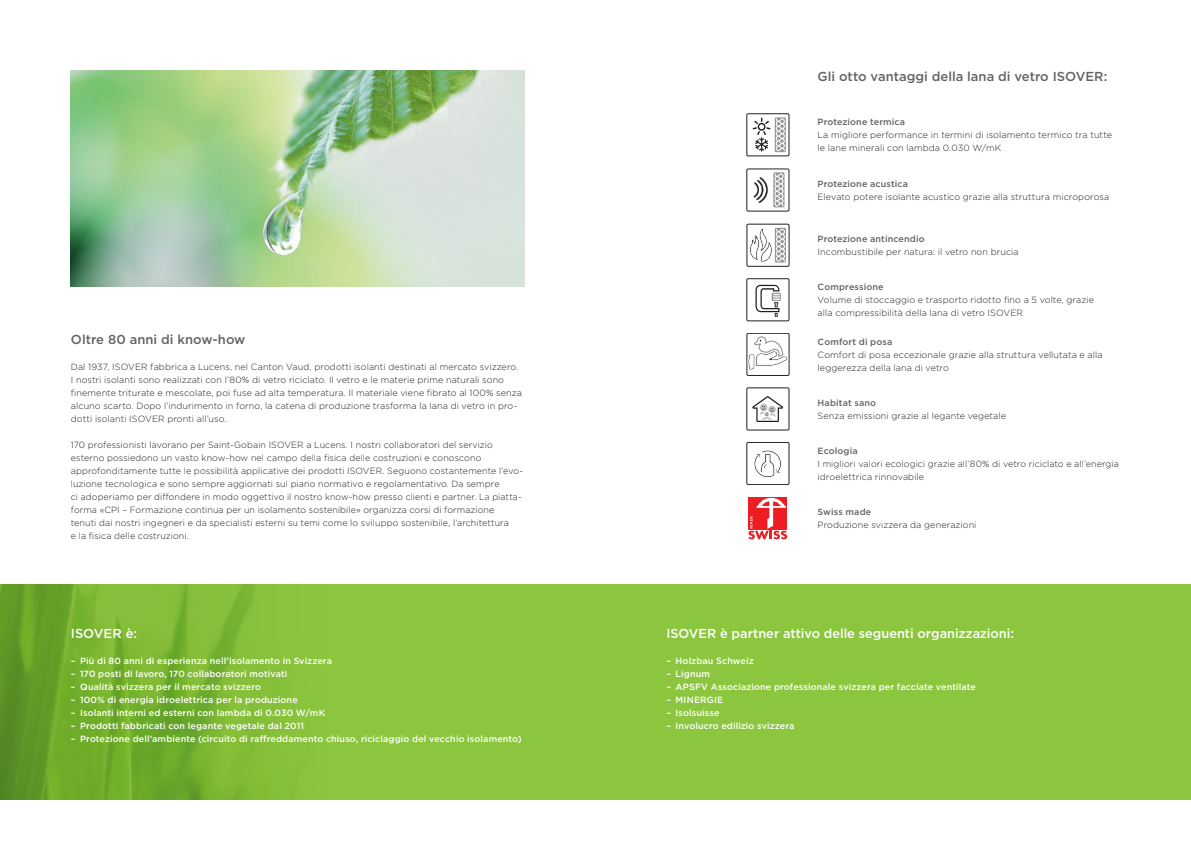
<style>
.page{position:relative;width:1191px;height:842px;background:#fff}
.page>*{position:absolute;margin:0;border:0;box-sizing:border-box;transform-origin:0 0}
.Titel_1{font:500 13px "Gotham";color:#636366}
.Titel_1-2{font:500 13px "Gotham";color:#fff}
.Lauftext{font:300 9px/13px "Gotham";letter-spacing:.01em;color:#231f20}
.Lauftext-2{font:500 9px "Gotham";letter-spacing:.01em;color:#fff}
.Lauftext-3{font:500 9px "Gotham";letter-spacing:.01em;color:#636366}
</style>
<div class="page">
<div style="left:0;top:584px;width:1191px;height:215px;background:#8bc63e"></div>
<img style="left:0;top:584px;width:268px;height:215px">
<div style="left:746px;top:169px;width:43px;height:42px;border:1px solid #231f20"></div>
<svg style="left:773px;top:172px;width:11px;height:35px"></svg>
<svg style="left:753px;top:177px;width:14px;height:26px"></svg>
<div style="left:746px;top:224px;width:43px;height:42px;border:1px solid #231f20"></div>
<svg style="left:749px;top:228px;width:37px;height:35px"></svg>
<div style="left:746px;top:333px;width:43px;height:43px;border:1px solid #231f20"></div>
<svg style="left:747px;top:336px;width:41px;height:34px"></svg>
<div style="left:746px;top:279px;width:43px;height:42px;border:1px solid #231f20"></div>
<svg style="left:755px;top:285px;width:25px;height:32px"></svg>
<div style="left:746px;top:442px;width:43px;height:43px;border:1px solid #231f20"></div>
<svg style="left:754px;top:450px;width:27px;height:28px"></svg>
<div style="left:746px;top:114px;width:43px;height:42px;border:1px solid #231f20"></div>
<svg style="left:752px;top:117px;width:34px;height:36px"></svg>
<div style="left:746px;top:388px;width:43px;height:42px;border:1px solid #231f20"></div>
<svg style="left:752px;top:396px;width:31px;height:26px"></svg>
<img style="left:71px;top:71px;width:453px;height:215px">
<div style="left:748px;top:497px;width:39px;height:33px;background:#ee1d23"></div>
<svg style="left:748px;top:498px;width:39px;height:41px"></svg>
<p class="Titel_1" style="left:71px;top:331px;width:176px">Oltre 80 anni di know-how</p>
<p class="Lauftext" style="left:71px;top:360px;width:452px">Dal 1937, ISOVER fabbrica a Lucens, nel Canton Vaud, prodotti isolanti destinati al mercato svizzero.<br>I nostri isolanti sono realizzati con l’80% di vetro riciclato. Il vetro e le materie prime naturali sono finemente triturate e mescolate, poi fuse ad alta temperatura. Il materiale viene fibrato al 100% senza alcuno scarto. Dopo l’indurimento in forno, la catena di produzione trasforma la lana di vetro in pro&shy;dotti isolanti ISOVER pronti all’uso.</p>
<p class="Lauftext" style="left:71px;top:438px;width:453px">170 professionisti lavorano per Saint- Gobain ISOVER a Lucens. I nostri collaboratori del servizio esterno possiedono un vasto know-how nel campo della fisica delle costruzioni e conoscono approfonditamente tutte le possibilità applicative dei prodotti ISOVER. Seguono costantemente l’evo&shy;luzione tecnologica e sono sempre aggiornati sul piano normativo e regolamentativo. Da sempre<br>ci adoperiamo per diffondere in modo oggettivo il nostro know-how presso clienti e partner. La piatta&shy;forma «CPI – Formazione continua per un isolamento sostenibile» organizza corsi di formazione<br>tenuti dai nostri ingegneri e da specialisti esterni su temi come lo sviluppo sostenibile, l’architettura<br>e la fisica delle costruzioni.</p>
<p class="Titel_1-2" style="left:71px;top:625px;width:68px">ISOVER è:</p>
<p class="Lauftext-2" style="left:71px;top:655px;width:262px">– Più di 80 anni di esperienza nell’isolamento in Svizzera</p>
<p class="Lauftext-2" style="left:71px;top:668px;width:218px">– 170 posti di lavoro, 170 collaboratori motivati</p>
<p class="Lauftext-2" style="left:71px;top:681px;width:192px">– Qualità svizzera per il mercato svizzero</p>
<p class="Lauftext-2" style="left:71px;top:694px;width:228px">– 100% di energia idroelettrica per la produzione</p>
<p class="Lauftext-2" style="left:71px;top:707px;width:256px">– Isolanti interni ed esterni con lambda di 0.030 W/mK</p>
<p class="Lauftext-2" style="left:71px;top:720px;width:235px">– Prodotti fabbricati con legante vegetale dal 2011</p>
<p class="Lauftext-2" style="left:71px;top:733px;width:452px">– Protezione dell’ambiente (circuito di raffreddamento chiuso, riciclaggio del vecchio isolamento)</p>
<p class="Titel_1" style="left:817px;top:68px;width:291px">Gli otto vantaggi della lana di vetro ISOVER:</p>
<p class="Lauftext-3" style="left:817px;top:116px;width:89px">Protezione termica</p>
<p class="Lauftext" style="left:817px;top:128px;width:296px">La migliore performance in termini di isolamento termico tra tutte le lane minerali con lambda 0.030 W/mK</p>
<p class="Lauftext-3" style="left:817px;top:178px;width:92px">Protezione acustica</p>
<p class="Lauftext" style="left:817px;top:190px;width:293px">Elevato potere isolante acustico grazie alla struttura microporosa</p>
<p class="Lauftext-3" style="left:817px;top:233px;width:108px">Protezione antincendio</p>
<p class="Lauftext" style="left:817px;top:245px;width:203px">Incombustibile per natura: il vetro non brucia</p>
<p class="Lauftext-3" style="left:817px;top:281px;width:68px">Compressione</p>
<p class="Lauftext" style="left:817px;top:293px;width:278px">Volume di stoccaggio e trasporto ridotto fino a 5 volte, grazie alla compressibilità della lana di vetro ISOVER</p>
<p class="Lauftext-3" style="left:817px;top:336px;width:76px">Comfort di posa</p>
<p class="Lauftext" style="left:817px;top:348px;width:286px">Comfort di posa eccezionale grazie alla struttura vellutata e alla leggerezza della lana di vetro</p>
<p class="Lauftext-3" style="left:817px;top:397px;width:60px">Habitat sano</p>
<p class="Lauftext" style="left:817px;top:409px;width:190px">Senza emissioni grazie al legante vegetale</p>
<p class="Lauftext-3" style="left:817px;top:445px;width:42px">Ecologia</p>
<p class="Lauftext" style="left:817px;top:457px;width:303px">I migliori valori ecologici grazie all’80% di vetro riciclato e all’energia idroelettrica rinnovabile</p>
<p class="Lauftext-3" style="left:817px;top:506px;width:55px">Swiss made</p>
<p class="Lauftext" style="left:817px;top:518px;width:160px">Produzione svizzera da generazioni</p>
<p class="Titel_1-2" style="left:666px;top:625px;width:349px">ISOVER è partner attivo delle seguenti organizzazioni:</p>
<p class="Lauftext-2" style="left:666px;top:655px;width:89px">– Holzbau Schweiz</p>
<p class="Lauftext-2" style="left:666px;top:668px;width:45px">– Lignum</p>
<p class="Lauftext-2" style="left:666px;top:681px;width:311px">– APSFV Associazione professionale svizzera per facciate ventilate</p>
<p class="Lauftext-2" style="left:666px;top:694px;width:58px">– MINERGIE</p>
<p class="Lauftext-2" style="left:666px;top:707px;width:55px">– Isolsuisse</p>
<p class="Lauftext-2" style="left:666px;top:720px;width:130px">– Involucro edilizio svizzera</p>
</div>
